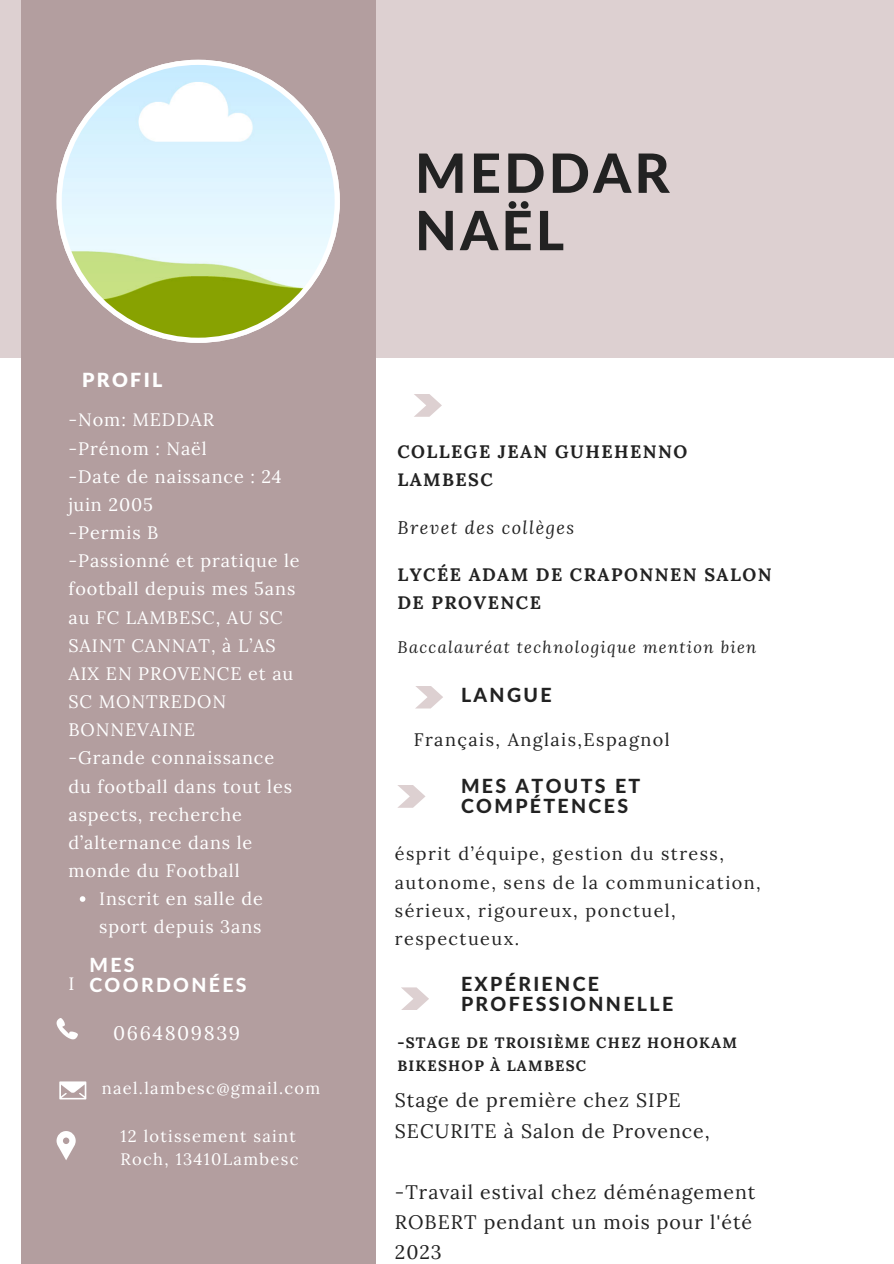
<style>
.page{position:relative;width:894px;height:1264px;background:#fff}
.page>*{position:absolute;margin:0;border:0;box-sizing:border-box;transform-origin:0 0}
.t1{font:800 54.15px/57.3px "Lato Latin";letter-spacing:.06em;color:#222}
.t2{font:19.5px/30.5px "Lora";letter-spacing:.05em;color:#222}
.t3{font:800 19.5px/20.2px "Lato Latin";letter-spacing:.12em;color:#222}
.t4{font:800 19.5px/20.2px "Lato Latin";letter-spacing:.12em;color:#fff}
.t5{font:19.5px "Lora";letter-spacing:.08em;color:#fff}
.t6{font:900 19.5px "Lato Latin";letter-spacing:.12em;color:#fff}
.t7{font:18px/28.2px "Lora";letter-spacing:.05em;color:#fff}
.t8{font:18px/28.2px "Lora";letter-spacing:.08em;color:#222}
.t9{font:700 18px/28.2px "Lora";letter-spacing:.08em;color:#222}
.t10{font:italic 18px "Lora";letter-spacing:.08em;color:#222}
.t11{font:16.5px/22.5px "Lora";letter-spacing:.08em;color:#fff}
.t12{font:italic 16.5px "Lora";letter-spacing:.08em;color:#222}
.t13{font:700 15px/23.7px "Lora";letter-spacing:.08em;color:#222}
</style>
<div class="page">
<div style="left:0;top:0;width:893px;height:358px;background:#ddd0d1"></div>
<div style="left:21px;top:0;width:354px;height:1263px;background:#b39e9f"></div>
<svg style="left:57px;top:1018px;width:21px;height:21px"></svg>
<svg style="left:59px;top:1081px;width:27px;height:18px"></svg>
<svg style="left:57px;top:1131px;width:19px;height:29px"></svg>
<svg style="left:414px;top:394px;width:28px;height:23px"></svg>
<svg style="left:416px;top:686px;width:27px;height:22px"></svg>
<svg style="left:397px;top:785px;width:28px;height:22px"></svg>
<svg style="left:401px;top:987px;width:28px;height:23px"></svg>
<svg style="left:80px;top:896px;width:5px;height:5px"></svg>
<svg style="left:57px;top:60px;width:283px;height:283px"></svg>
<p class="t6" style="left:82px;top:371px;width:82px">PROFIL</p>
<p class="t7" style="left:68px;top:406px;width:147px">-Nom: MEDDAR</p>
<p class="t7" style="left:68px;top:434px;width:140px">-Prénom : Naël</p>
<p class="t7" style="left:68px;top:462px;width:215px">-Date de naissance : 24 juin 2005</p>
<p class="t7" style="left:68px;top:518px;width:91px">-Permis B</p>
<p class="t7" style="left:68px;top:546px;width:232px">-Passionné et pratique le football depuis mes 5ans au FC LAMBESC, AU SC<br>SAINT CANNAT, à L’AS<br>AIX EN PROVENCE et au<br>SC MONTREDON<br>BONNEVAINE</p>
<p class="t7" style="left:68px;top:743px;width:225px">-Grande connaissance du football dans tout les aspects, recherche d’alternance dans le monde du Football</p>
<p class="t7" style="left:68px;top:969px;width:8px">I</p>
<p class="t7" style="left:99px;top:884px;width:165px">Inscrit en salle de sport depuis 3ans</p>
<p class="t4" style="left:89px;top:955px;width:159px">MES<br>COORDONÉES</p>
<p class="t5" style="left:113px;top:1020px;width:128px">0664809839</p>
<p class="t11" style="left:102px;top:1077px;width:220px">nael.lambesc@gmail.com</p>
<p class="t11" style="left:120px;top:1124px;width:179px">12 lotissement saint<br>Roch, 13410Lambesc</p>
<p class="t1" style="left:415px;top:148px;width:256px">MEDDAR<br>NAËL</p>
<p class="t9" style="left:397px;top:437px;width:291px">COLLEGE JEAN GUHEHENNO<br>LAMBESC</p>
<p class="t10" style="left:397px;top:515px;width:178px">Brevet des collèges</p>
<p class="t9" style="left:397px;top:560px;width:375px">LYCÉE ADAM DE CRAPONNEN SALON<br>DE PROVENCE</p>
<p class="t12" style="left:397px;top:636px;width:360px">Baccalauréat technologique mention bien</p>
<p class="t3" style="left:461px;top:685px;width:92px">LANGUE</p>
<p class="t8" style="left:413px;top:725px;width:257px">Français, Anglais,Espagnol</p>
<p class="t3" style="left:461px;top:777px;width:181px">MES ATOUTS ET<br>COMPÉTENCES</p>
<p class="t8" style="left:395px;top:839px;width:367px">ésprit d’équipe, gestion du stress, autonome, sens de la communication, sérieux, rigoureux, ponctuel, respectueux.</p>
<p class="t3" style="left:461px;top:974px;width:214px">EXPÉRIENCE<br>PROFESSIONNELLE</p>
<p class="t13" style="left:397px;top:1030px;width:341px">-STAGE DE TROISIÈME CHEZ HOHOKAM<br>BIKESHOP À LAMBESC</p>
<p class="t2" style="left:395px;top:1084px;width:316px">Stage de première chez SIPE<br>SECURITE à Salon de Provence,</p>
<p class="t2" style="left:395px;top:1176px;width:362px">-Travail estival chez déménagement<br>ROBERT pendant un mois pour l'été<br>2023</p>
</div>
